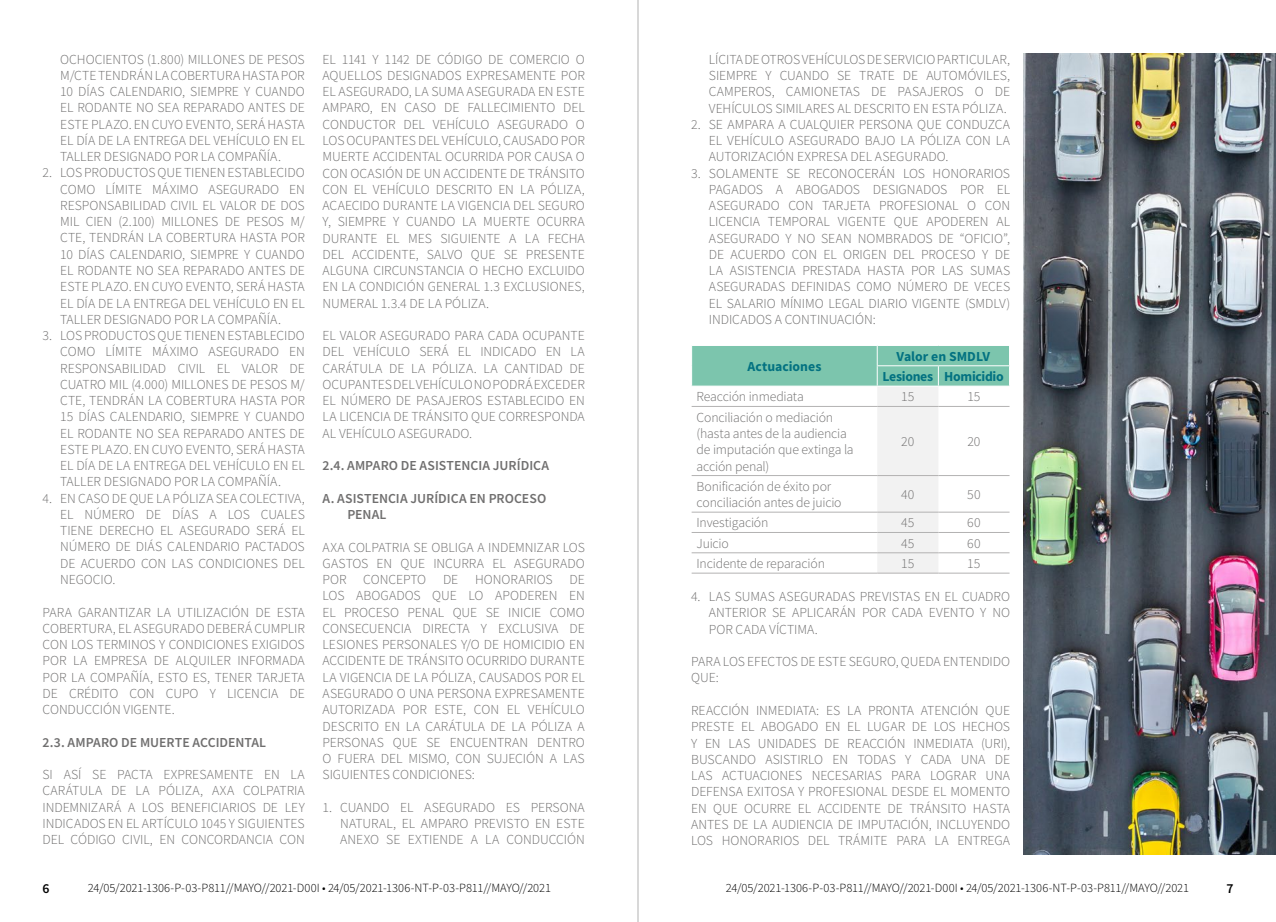
<style>
.page{position:relative;width:1276px;height:922px;background:#fff}
.page>*{position:absolute;margin:0;border:0;box-sizing:border-box;transform-origin:0 0}
.t1{font:300 13.75px/16.2px "Source Sans Pro";letter-spacing:-.005em;color:#706f6f;text-align:justify}
.t2{font:600 13.75px/16.2px "Source Sans Pro";color:#706f6f}
.t3{font:700 13.75px/20.2px "Source Sans Pro";letter-spacing:-.005em;color:#037281;text-align:center}
.t4{font:600 13.75px "Source Sans Pro";color:#000}
.t5{font:300 12.5px "Source Sans Pro";letter-spacing:-.005em;color:#000}
</style>
<div class="page">
<svg style="left:691px;top:345px;width:319px;height:228px"></svg>
<hr style="left:877px;top:385px;width:61px;height:1px;background:#fff">
<hr style="left:938px;top:385px;width:72px;height:1px;background:#fff">
<img style="left:1023px;top:53px;width:253px;height:801px">
<hr style="left:637px;top:0;width:1px;height:921px;background:#b3b2b2">
<p class="t1" style="left:60px;top:51px;width:246px">OCHOCIENTOS (1.800) MILLONES DE PESOS M/CTE TENDRÁN LA COBERTURA HASTA POR 10 DÍAS CALENDARIO, SIEMPRE Y CUANDO EL RODANTE NO SEA REPARADO ANTES DE ESTE PLAZO. EN CUYO EVENTO, SERÁ HASTA EL DÍA DE LA ENTREGA DEL VEHÍCULO EN EL TALLER DESIGNADO POR LA COMPAÑÍA.</p>
<p class="t1" style="left:60px;top:165px;width:246px;text-indent:-18px">2. LOS PRODUCTOS QUE TIENEN ESTABLECIDO COMO LÍMITE MÁXIMO ASEGURADO EN RESPONSABILIDAD CIVIL EL VALOR DE DOS MIL CIEN (2.100) MILLONES DE PESOS M/ CTE, TENDRÁN LA COBERTURA HASTA POR 10 DÍAS CALENDARIO, SIEMPRE Y CUANDO EL RODANTE NO SEA REPARADO ANTES DE ESTE PLAZO. EN CUYO EVENTO, SERÁ HASTA EL DÍA DE LA ENTREGA DEL VEHÍCULO EN EL TALLER DESIGNADO POR LA COMPAÑÍA.</p>
<p class="t1" style="left:60px;top:327px;width:246px;text-indent:-18px">3. LOS PRODUCTOS QUE TIENEN ESTABLECIDO COMO LÍMITE MÁXIMO ASEGURADO EN RESPONSABILIDAD CIVIL EL VALOR DE CUATRO MIL (4.000) MILLONES DE PESOS M/ CTE, TENDRÁN LA COBERTURA HASTA POR 15 DÍAS CALENDARIO, SIEMPRE Y CUANDO EL RODANTE NO SEA REPARADO ANTES DE ESTE PLAZO. EN CUYO EVENTO, SERÁ HASTA EL DÍA DE LA ENTREGA DEL VEHÍCULO EN EL TALLER DESIGNADO POR LA COMPAÑÍA.</p>
<p class="t1" style="left:60px;top:490px;width:246px;text-indent:-18px">4. EN CASO DE QUE LA PÓLIZA SEA COLECTIVA, EL NÚMERO DE DÍAS A LOS CUALES TIENE DERECHO EL ASEGURADO SERÁ EL NÚMERO DE DIÁS CALENDARIO PACTADOS DE ACUERDO CON LAS CONDICIONES DEL NEGOCIO.</p>
<p class="t1" style="left:43px;top:603px;width:264px">PARA GARANTIZAR LA UTILIZACIÓN DE ESTA COBERTURA, EL ASEGURADO DEBERÁ CUMPLIR CON LOS TERMINOS Y CONDICIONES EXIGIDOS POR LA EMPRESA DE ALQUILER INFORMADA POR LA COMPAÑÍA, ESTO ES, TENER TARJETA DE CRÉDITO CON CUPO Y LICENCIA DE CONDUCCIÓN VIGENTE.</p>
<p class="t2" style="left:43px;top:733px;width:225px">2.3. AMPARO DE MUERTE ACCIDENTAL</p>
<p class="t1" style="left:43px;top:766px;width:264px">SI ASÍ SE PACTA EXPRESAMENTE EN LA CARÁTULA DE LA PÓLIZA, AXA COLPATRIA INDEMNIZARÁ A LOS BENEFICIARIOS DE LEY INDICADOS EN EL ARTÍCULO 1045 Y SIGUIENTES DEL CÓDIGO CIVIL, EN CONCORDANCIA CON</p>
<p class="t1" style="left:322px;top:51px;width:264px">EL 1141 Y 1142 DE CÓDIGO DE COMERCIO O AQUELLOS DESIGNADOS EXPRESAMENTE POR EL ASEGURADO, LA SUMA ASEGURADA EN ESTE AMPARO, EN CASO DE FALLECIMIENTO DEL CONDUCTOR DEL VEHÍCULO ASEGURADO O LOS OCUPANTES DEL VEHÍCULO, CAUSADO POR MUERTE ACCIDENTAL OCURRIDA POR CAUSA O CON OCASIÓN DE UN ACCIDENTE DE TRÁNSITO CON EL VEHÍCULO DESCRITO EN LA PÓLIZA, ACAECIDO DURANTE LA VIGENCIA DEL SEGURO Y, SIEMPRE Y CUANDO LA MUERTE OCURRA DURANTE EL MES SIGUIENTE A LA FECHA DEL ACCIDENTE, SALVO QUE SE PRESENTE ALGUNA CIRCUNSTANCIA O HECHO EXCLUIDO EN LA CONDICIÓN GENERAL 1.3 EXCLUSIONES, NUMERAL 1.3.4 DE LA PÓLIZA.</p>
<p class="t1" style="left:322px;top:327px;width:264px">EL VALOR ASEGURADO PARA CADA OCUPANTE DEL VEHÍCULO SERÁ EL INDICADO EN LA CARÁTULA DE LA PÓLIZA. LA CANTIDAD DE OCUPANTES DEL VEHÍCULO NO PODRÁ EXCEDER EL NÚMERO DE PASAJEROS ESTABLECIDO EN LA LICENCIA DE TRÁNSITO QUE CORRESPONDA AL VEHÍCULO ASEGURADO.</p>
<p class="t2" style="left:322px;top:457px;width:228px">2.4. AMPARO DE ASISTENCIA JURÍDICA</p>
<p class="t2" style="left:347px;top:490px;width:200px;text-indent:-25px">A. ASISTENCIA JURÍDICA EN PROCESO<br>PENAL</p>
<p class="t1" style="left:322px;top:538px;width:264px">AXA COLPATRIA SE OBLIGA A INDEMNIZAR LOS GASTOS EN QUE INCURRA EL ASEGURADO POR CONCEPTO DE HONORARIOS DE LOS ABOGADOS QUE LO APODEREN EN EL PROCESO PENAL QUE SE INICIE COMO CONSECUENCIA DIRECTA Y EXCLUSIVA DE LESIONES PERSONALES Y/O DE HOMICIDIO EN ACCIDENTE DE TRÁNSITO OCURRIDO DURANTE LA VIGENCIA DE LA PÓLIZA, CAUSADOS POR EL ASEGURADO O UNA PERSONA EXPRESAMENTE AUTORIZADA POR ESTE, CON EL VEHÍCULO DESCRITO EN LA CARÁTULA DE LA PÓLIZA A PERSONAS QUE SE ENCUENTRAN DENTRO O FUERA DEL MISMO, CON SUJECIÓN A LAS SIGUIENTES CONDICIONES:</p>
<p class="t1" style="left:340px;top:799px;width:246px;text-indent:-18px">1. CUANDO EL ASEGURADO ES PERSONA NATURAL, EL AMPARO PREVISTO EN ESTE ANEXO SE EXTIENDE A LA CONDUCCIÓN</p>
<p class="t1" style="left:709px;top:51px;width:303px">LÍCITA DE OTROS VEHÍCULOS DE SERVICIO PARTICULAR, SIEMPRE Y CUANDO SE TRATE DE AUTOMÓVILES, CAMPEROS, CAMIONETAS DE PASAJEROS O DE VEHÍCULOS SIMILARES AL DESCRITO EN ESTA PÓLIZA.</p>
<p class="t1" style="left:709px;top:116px;width:303px;text-indent:-18px">2. SE AMPARA A CUALQUIER PERSONA QUE CONDUZCA EL VEHÍCULO ASEGURADO BAJO LA PÓLIZA CON LA AUTORIZACIÓN EXPRESA DEL ASEGURADO.</p>
<p class="t1" style="left:709px;top:165px;width:303px;text-indent:-18px">3. SOLAMENTE SE RECONOCERÁN LOS HONORARIOS PAGADOS A ABOGADOS DESIGNADOS POR EL ASEGURADO CON TARJETA PROFESIONAL O CON LICENCIA TEMPORAL VIGENTE QUE APODEREN AL ASEGURADO Y NO SEAN NOMBRADOS DE “OFICIO”, DE ACUERDO CON EL ORIGEN DEL PROCESO Y DE LA ASISTENCIA PRESTADA HASTA POR LAS SUMAS ASEGURADAS DEFINIDAS COMO NÚMERO DE VECES EL SALARIO MÍNIMO LEGAL DIARIO VIGENTE (SMDLV)<br>INDICADOS A CONTINUACIÓN:</p>
<p class="t3" style="left:747px;top:356px;width:76px">Actuaciones</p>
<p class="t3" style="left:882px;top:346px;width:123px">Valor en SMDLV<br>Lesiones Homicidio</p>
<p class="t1" style="left:696px;top:388px;width:109px">Reacción inmediata</p>
<p class="t1" style="left:901px;top:388px;width:15px">15</p>
<p class="t1" style="left:967px;top:388px;width:15px">15</p>
<p class="t1" style="left:696px;top:409px;width:159px;text-align:left">Conciliación o mediación (hasta antes de la audiencia de imputación que extinga la acción penal)</p>
<p class="t1" style="left:901px;top:433px;width:15px">20</p>
<p class="t1" style="left:967px;top:433px;width:15px">20</p>
<p class="t1" style="left:696px;top:478px;width:146px">Bonificación de éxito por conciliación antes de juicio</p>
<p class="t1" style="left:901px;top:486px;width:15px">40</p>
<p class="t1" style="left:967px;top:486px;width:15px">50</p>
<p class="t1" style="left:696px;top:514px;width:73px">Investigación</p>
<p class="t1" style="left:901px;top:514px;width:15px">45</p>
<p class="t1" style="left:967px;top:514px;width:15px">60</p>
<p class="t1" style="left:696px;top:535px;width:34px">Juicio</p>
<p class="t1" style="left:901px;top:535px;width:15px">45</p>
<p class="t1" style="left:967px;top:535px;width:15px">60</p>
<p class="t1" style="left:696px;top:555px;width:130px">Incidente de reparación</p>
<p class="t1" style="left:901px;top:555px;width:15px">15</p>
<p class="t1" style="left:967px;top:555px;width:15px">15</p>
<p class="t1" style="left:709px;top:588px;width:303px;text-indent:-18px">4. LAS SUMAS ASEGURADAS PREVISTAS EN EL CUADRO ANTERIOR SE APLICARÁN POR CADA EVENTO Y NO POR CADA VÍCTIMA.</p>
<p class="t1" style="left:691px;top:653px;width:320px">PARA LOS EFECTOS DE ESTE SEGURO, QUEDA ENTENDIDO<br>QUE:</p>
<p class="t1" style="left:691px;top:702px;width:320px">REACCIÓN INMEDIATA: ES LA PRONTA ATENCIÓN QUE PRESTE EL ABOGADO EN EL LUGAR DE LOS HECHOS Y EN LAS UNIDADES DE REACCIÓN INMEDIATA (URI), BUSCANDO ASISTIRLO EN TODAS Y CADA UNA DE LAS ACTUACIONES NECESARIAS PARA LOGRAR UNA DEFENSA EXITOSA Y PROFESIONAL DESDE EL MOMENTO EN QUE OCURRE EL ACCIDENTE DE TRÁNSITO HASTA ANTES DE LA AUDIENCIA DE IMPUTACIÓN, INCLUYENDO LOS HONORARIOS DEL TRÁMITE PARA LA ENTREGA</p>
<p class="t4" style="left:43px;top:879px;width:9px">6</p>
<p class="t5" style="left:88px;top:879px;width:465px">24/05/2021-1306-P-03-P811//MAYO//2021-D00I • 24/05/2021-1306-NT-P-03-P811//MAYO//2021</p>
<p class="t5" style="left:726px;top:879px;width:465px">24/05/2021-1306-P-03-P811//MAYO//2021-D00I • 24/05/2021-1306-NT-P-03-P811//MAYO//2021</p>
<p class="t4" style="left:1226px;top:879px;width:9px">7</p>
</div>
